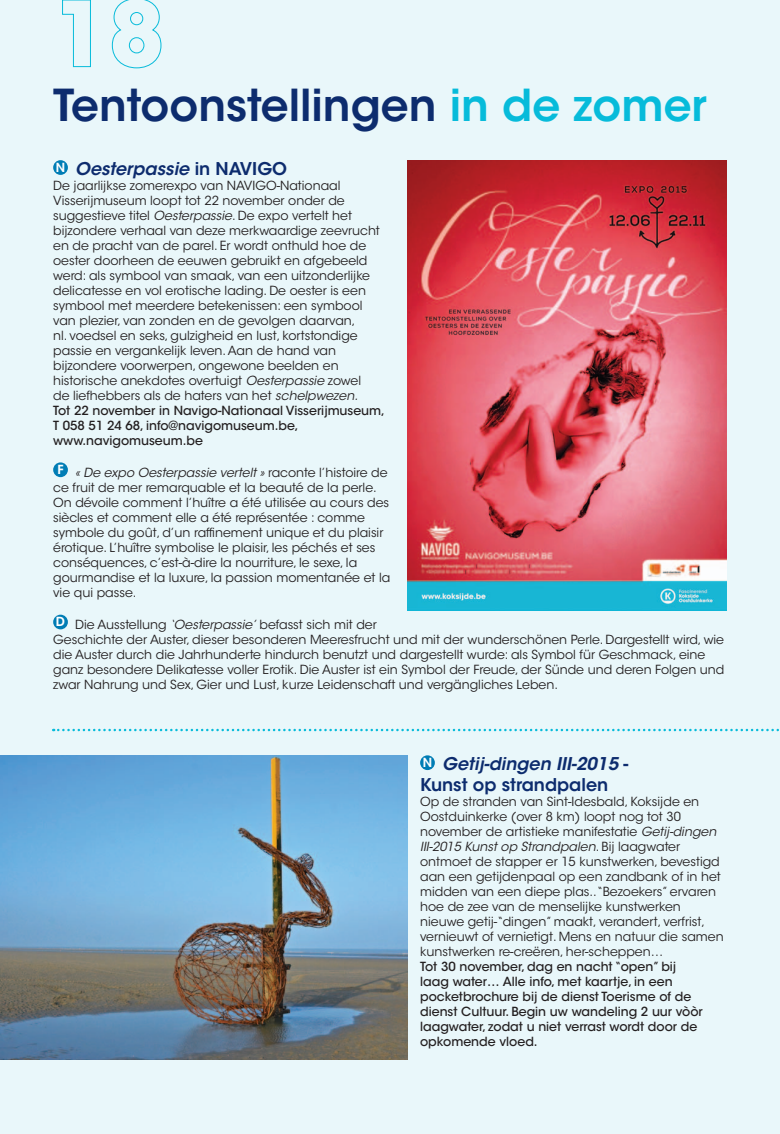
<style>
.page{position:relative;width:780px;height:1134px;background:#e9f7fa}
.page>*{position:absolute;margin:0;border:0;box-sizing:border-box;transform-origin:0 0}
.Titels_licht_blauw{font:600 43.75px "ITC Avant Garde Std";color:#0d2c6e}
.Body{font:italic 600 17.5px "ITC Avant Garde Std";color:#0d2c6e}
.Body-2{font:600 17.5px "ITC Avant Garde Std";color:#0d2c6e}
.Body-3{font:12.5px/15px "ITC Avant Garde Std";color:#231f20}
.Body-4{font:500 12.5px/15px "ITC Avant Garde Std";color:#231f20}
.t1{font:600 12.5px "ITC Avant Garde Std";color:#fff}
.s1{color:#07bbda}
.s2{font-style:normal}
.s3{font-style:italic}
</style>
<div class="page">
<div style="left:53px;top:160px;width:15px;height:15px;background:#007db5;border-radius:50%"></div>
<div style="left:53px;top:462px;width:15px;height:15px;background:#007db5;border-radius:50%"></div>
<div style="left:53px;top:615px;width:15px;height:14px;background:#007db5;border-radius:50%"></div>
<div style="left:420px;top:755px;width:15px;height:15px;background:#007db5;border-radius:50%"></div>
<svg style="left:53px;top:729px;width:726px;height:2px"></svg>
<img style="left:0;top:755px;width:408px;height:305px">
<img style="left:408px;top:160px;width:318px;height:451px">
<svg style="left:62px;top:0;width:29px;height:67px"></svg>
<svg style="left:112px;top:0;width:50px;height:68px"></svg>
<p class="Titels_licht_blauw" style="left:53px;top:77px;width:655px">Tentoonstellingen <span class="s1">in de zomer</span></p>
<p class="t1" style="left:56px;top:159px;width:11px">N</p>
<p class="Body" style="left:75px;top:157px;width:213px">Oesterpassie <span class="s2">in NAVIGO</span></p>
<p class="Body-3" style="left:53px;top:178px;width:328px">De jaarlijkse zomerexpo van NAVIGO-Nationaal Visserijmuseum loopt tot 22 november onder de suggestieve titel <span class="s3">Oesterpassie</span>. De expo vertelt het bijzondere verhaal van deze merkwaardige zeevrucht en de pracht van de parel. Er wordt onthuld hoe de oester doorheen de eeuwen gebruikt en afgebeeld werd: als symbool van smaak, van een uitzonderlijke delicatesse en vol erotische lading. De oester is een symbool met meerdere betekenissen: een symbool</p>
<p class="Body-3" style="left:53px;top:313px;width:304px">van plezier, van zonden en de gevolgen daarvan,</p>
<p class="Body-3" style="left:53px;top:328px;width:309px">nl. voedsel en seks, gulzigheid en lust, kortstondige passie en vergankelijk leven. Aan de hand van bijzondere voorwerpen, ongewone beelden en historische anekdotes overtuigt <span class="s3">Oesterpassie</span> zowel</p>
<p class="Body-3" style="left:53px;top:388px;width:306px">de liefhebbers als de haters van het <span class="s3">schelpwezen.</span></p>
<p class="Body-4" style="left:53px;top:403px;width:333px">Tot 22 november in Navigo-Nationaal Visserijmuseum,</p>
<p class="Body-4" style="left:53px;top:418px;width:247px">T 058 51 24 68, info@navigomuseum.be,</p>
<p class="Body-4" style="left:53px;top:433px;width:151px">www.navigomuseum.be</p>
<p class="t1" style="left:57px;top:462px;width:8px">F</p>
<p class="Body-3" style="left:53px;top:465px;width:338px;text-indent:22px"><span class="s3">« De expo Oesterpassie vertelt »</span> raconte l’histoire de ce fruit de mer remarquable et la beauté de la perle.<br>On dévoile comment l’huître a été utilisée au cours des siècles et comment elle a été représentée : comme symbole du goût, d’un raffinement unique et du plaisir érotique. L’huître symbolise le plaisir, les péchés et ses conséquences, c’est-à-dire la nourriture, le sexe, la gourmandise et la luxure, la passion momentanée et la vie qui passe.</p>
<p class="t1" style="left:56px;top:614px;width:11px">D</p>
<p class="Body-3" style="left:53px;top:617px;width:672px;text-indent:22px">Die Ausstellung <span class="s3">‘Oesterpassie’</span> befasst sich mit der<br>Geschichte der Auster, dieser besonderen Meeresfrucht und mit der wunderschönen Perle. Dargestellt wird, wie die Auster durch die Jahrhunderte hindurch benutzt und dargestellt wurde: als Symbol für Geschmack, eine ganz besondere Delikatesse voller Erotik. Die Auster ist ein Symbol der Freude, der Sünde und deren Folgen und zwar Nahrung und Sex, Gier und Lust, kurze Leidenschaft und vergängliches Leben.</p>
<p class="t1" style="left:423px;top:755px;width:11px">N</p>
<p class="Body" style="left:442px;top:753px;width:188px">Getij-dingen III-2015 <span class="s2">-</span></p>
<p class="Body-2" style="left:420px;top:774px;width:190px">Kunst op strandpalen</p>
<p class="Body-3" style="left:420px;top:794px;width:305px">Op de stranden van Sint-Idesbald, Koksijde en Oostduinkerke (over 8 km) loopt nog tot 30 november de artistieke manifestatie <span class="s3">Getij-dingen III-2015 Kunst op Strandpalen</span>. Bij laagwater ontmoet de stapper er 15 kunstwerken, bevestigd aan een getijdenpaal op een zandbank of in het midden van een diepe plas..“Bezoekers” ervaren hoe de zee van de menselijke kunstwerken nieuwe getij-“dingen” maakt, verandert, verfrist, vernieuwt of vernietigt. Mens en natuur die samen kunstwerken re-creëren, her-scheppen…</p>
<p class="Body-4" style="left:420px;top:959px;width:284px">Tot 30 november, dag en nacht “open” bij laag water… Alle info, met kaartje, in een pocketbrochure bij de dienst Toerisme of de dienst Cultuur. Begin uw wandeling 2 uur vòòr laagwater, zodat u niet verrast wordt door de opkomende vloed.</p>
</div>
